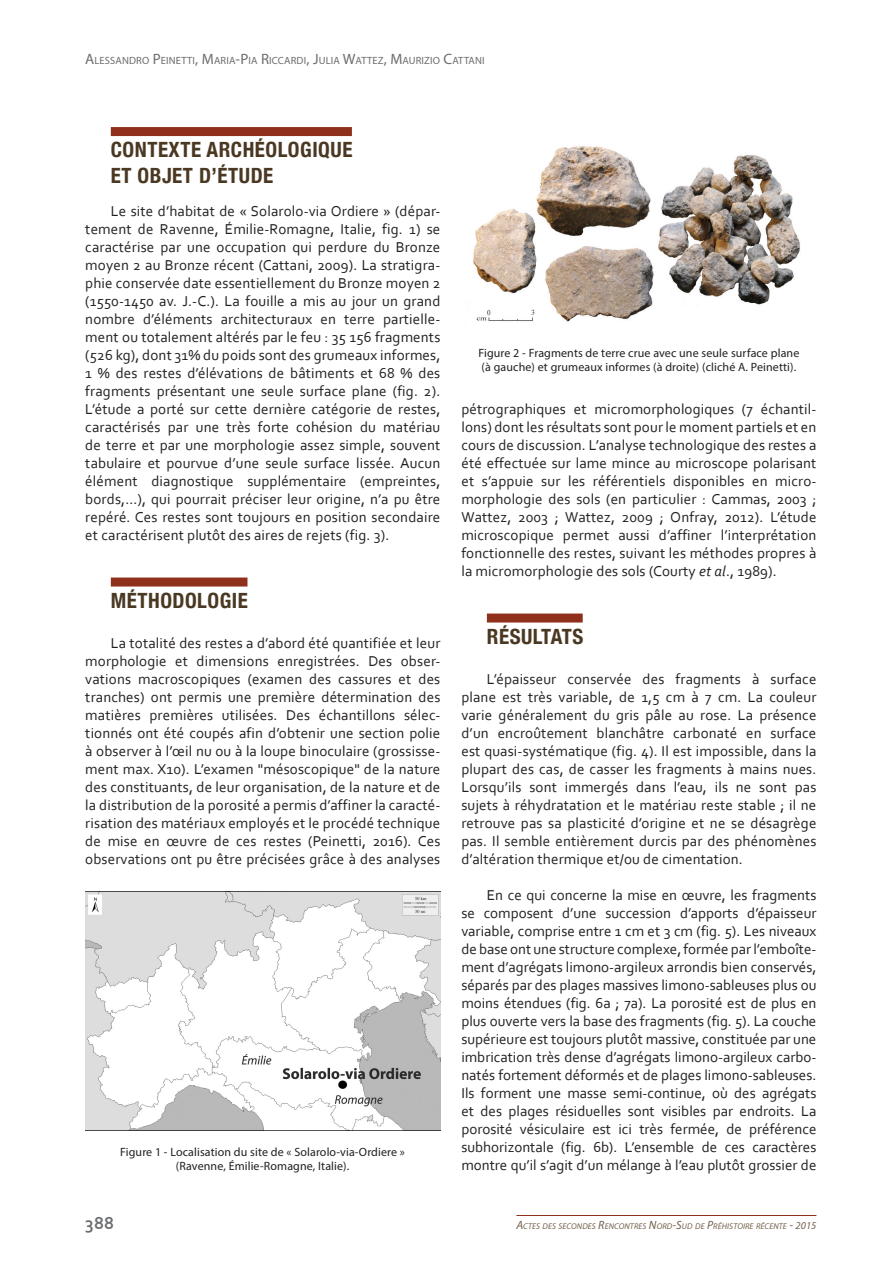
<style>
.page{position:relative;width:893px;height:1263px;background:#fff}
.page>*{position:absolute;margin:0;border:0;box-sizing:border-box;transform-origin:0 0}
.titre_1{font:700 condensed 21px/25.2px "Helvetica Neue";letter-spacing:.025em;color:#4a3822}
.nom_d_auteur{font:700 18px "Corbel";color:#6c6d70}
.texte_auteur{font:15px/18px "Corbel";letter-spacing:.01em;color:#231f20;text-align:justify}
.légende{font:12px/14.4px "Myriad Pro";letter-spacing:.01em;color:#231f20;text-align:center}
.t1{font:10.5px "Myriad Pro";letter-spacing:.015em;color:#6c6d70}
.t2{font:italic 8.4px "Myriad Pro";letter-spacing:.015em;color:#72604b}
.s1{font-size:15px}
.s2{font-style:italic}
.s3{font-size:12px}
.s4{font-size:10.5px}
</style>
<div class="page">
<hr style="left:516px;top:1215px;width:300px;height:1px;background:#8f301d">
<div style="left:111px;top:127px;width:241px;height:9px;background:#8f301d"></div>
<div style="left:111px;top:577px;width:136px;height:9px;background:#8f301d"></div>
<div style="left:487px;top:613px;width:96px;height:9px;background:#8f301d"></div>
<img style="left:85px;top:892px;width:355px;height:238px">
<img style="left:465px;top:146px;width:335px;height:176px">
<p class="t1" style="left:85px;top:54px;width:401px"><span class="s1">A</span>LESSANDRO <span class="s1">P</span>EINETTI<span class="s1">, M</span>ARIA<span class="s1">-P</span>IA <span class="s1">R</span>ICCARDI<span class="s1">, J</span>ULIA <span class="s1">W</span>ATTEZ<span class="s1">, M</span>AURIZIO <span class="s1">C</span>ATTANI</p>
<p class="titre_1" style="left:111px;top:136px;width:243px">CONTEXTE ARCHÉOLOGIQUE<br>ET OBJET D’ÉTUDE</p>
<p class="texte_auteur" style="left:85px;top:202px;width:357px;text-indent:26px">Le site d’habitat de « Solarolo-via Ordiere » (dépar&shy;tement de Ravenne, Émilie-Romagne, Italie, fig. 1) se caractérise par une occupation qui perdure du Bronze moyen 2 au Bronze récent (Cattani, 2009). La stratigra&shy;phie conservée date essentiellement du Bronze moyen 2 (1550-1450 av. J.-C.). La fouille a mis au jour un grand nombre d’éléments architecturaux en terre partielle&shy;ment ou totalement altérés par le feu : 35 156 fragments (526 kg), dont 31% du poids sont des grumeaux informes, 1 % des restes d’élévations de bâtiments et 68 % des fragments présentant une seule surface plane (fig. 2).<br>L’étude a porté sur cette dernière catégorie de restes, caractérisés par une très forte cohésion du matériau de terre et par une morphologie assez simple, souvent tabulaire et pourvue d’une seule surface lissée. Aucun élément diagnostique supplémentaire (empreintes, bords,…), qui pourrait préciser leur origine, n’a pu être repéré. Ces restes sont toujours en position secondaire et caractérisent plutôt des aires de rejets (fig. 3).</p>
<p class="titre_1" style="left:111px;top:586px;width:139px">MÉTHODOLOGIE</p>
<p class="texte_auteur" style="left:85px;top:634px;width:357px;text-indent:26px">La totalité des restes a d’abord été quantifiée et leur morphologie et dimensions enregistrées. Des obser&shy;vations macroscopiques (examen des cassures et des tranches) ont permis une première détermination des matières premières utilisées. Des échantillons sélec&shy;tionnés ont été coupés afin d’obtenir une section polie à observer à l’œil nu ou à la loupe binoculaire (grossisse&shy;ment max. X10). L’examen "mésoscopique" de la nature des constituants, de leur organisation, de la nature et de la distribution de la porosité a permis d’affiner la caracté&shy;risation des matériaux employés et le procédé technique de mise en œuvre de ces restes (Peinetti, 2016). Ces observations ont pu être précisées grâce à des analyses</p>
<p class="légende" style="left:120px;top:1144px;width:286px">Figure 1 - Localisation du site de « Solarolo-via-Ordiere » (Ravenne, Émilie-Romagne, Italie).</p>
<p class="nom_d_auteur" style="left:85px;top:1211px;width:31px">388</p>
<p class="légende" style="left:478px;top:345px;width:322px;text-align:left">Figure 2 - Fragments de terre crue avec une seule surface plane (à gauche) et grumeaux informes (à droite) (cliché A. Peinetti).</p>
<p class="texte_auteur" style="left:461px;top:400px;width:357px">pétrographiques et micromorphologiques (7 échantil&shy;lons) dont les résultats sont pour le moment partiels et en cours de discussion. L’analyse technologique des restes a été effectuée sur lame mince au microscope polarisant et s’appuie sur les référentiels disponibles en micro&shy;morphologie des sols (en particulier : Cammas, 2003 ; Wattez, 2003 ; Wattez, 2009 ; Onfray, 2012). L’étude microscopique permet aussi d’affiner l’interprétation fonctionnelle des restes, suivant les méthodes propres à la micromorphologie des sols (Courty <span class="s2">et al</span>., 1989).</p>
<p class="titre_1" style="left:487px;top:622px;width:98px">RÉSULTATS</p>
<p class="texte_auteur" style="left:461px;top:670px;width:357px;text-indent:26px">L’épaisseur conservée des fragments à surface plane est très variable, de 1,5 cm à 7 cm. La couleur varie généralement du gris pâle au rose. La présence d’un encroûtement blanchâtre carbonaté en surface est quasi-systématique (fig. 4). Il est impossible, dans la plupart des cas, de casser les fragments à mains nues.<br>Lorsqu’ils sont immergés dans l’eau, ils ne sont pas sujets à réhydratation et le matériau reste stable ; il ne retrouve pas sa plasticité d’origine et ne se désagrège pas. Il semble entièrement durcis par des phénomènes d’altération thermique et/ou de cimentation.</p>
<p class="texte_auteur" style="left:461px;top:886px;width:357px;text-indent:26px">En ce qui concerne la mise en œuvre, les fragments se composent d’une succession d’apports d’épaisseur variable, comprise entre 1 cm et 3 cm (fig. 5). Les niveaux de base ont une structure complexe, formée par l’emboîte&shy;ment d’agrégats limono-argileux arrondis bien conservés, séparés par des plages massives limono-sableuses plus ou moins étendues (fig. 6a ; 7a). La porosité est de plus en plus ouverte vers la base des fragments (fig. 5). La couche supérieure est toujours plutôt massive, constituée par une imbrication très dense d’agrégats limono-argileux carbo&shy;natés fortement déformés et de plages limono-sableuses.<br>Ils forment une masse semi-continue, où des agrégats et des plages résiduelles sont visibles par endroits. La porosité vésiculaire est ici très fermée, de préférence subhorizontale (fig. 6b). L’ensemble de ces caractères montre qu’il s’agit d’un mélange à l’eau plutôt grossier de</p>
<p class="t2" style="left:516px;top:1220px;width:302px"><span class="s3">A</span>CTES DES SECONDES <span class="s3">R</span>ENCONTRES <span class="s3">N</span>ORD<span class="s3">-S</span>UD DE <span class="s3">P</span>RÉHISTOIRE RÉCENTE <span class="s3">-</span> <span class="s4">2015</span></p>
</div>
